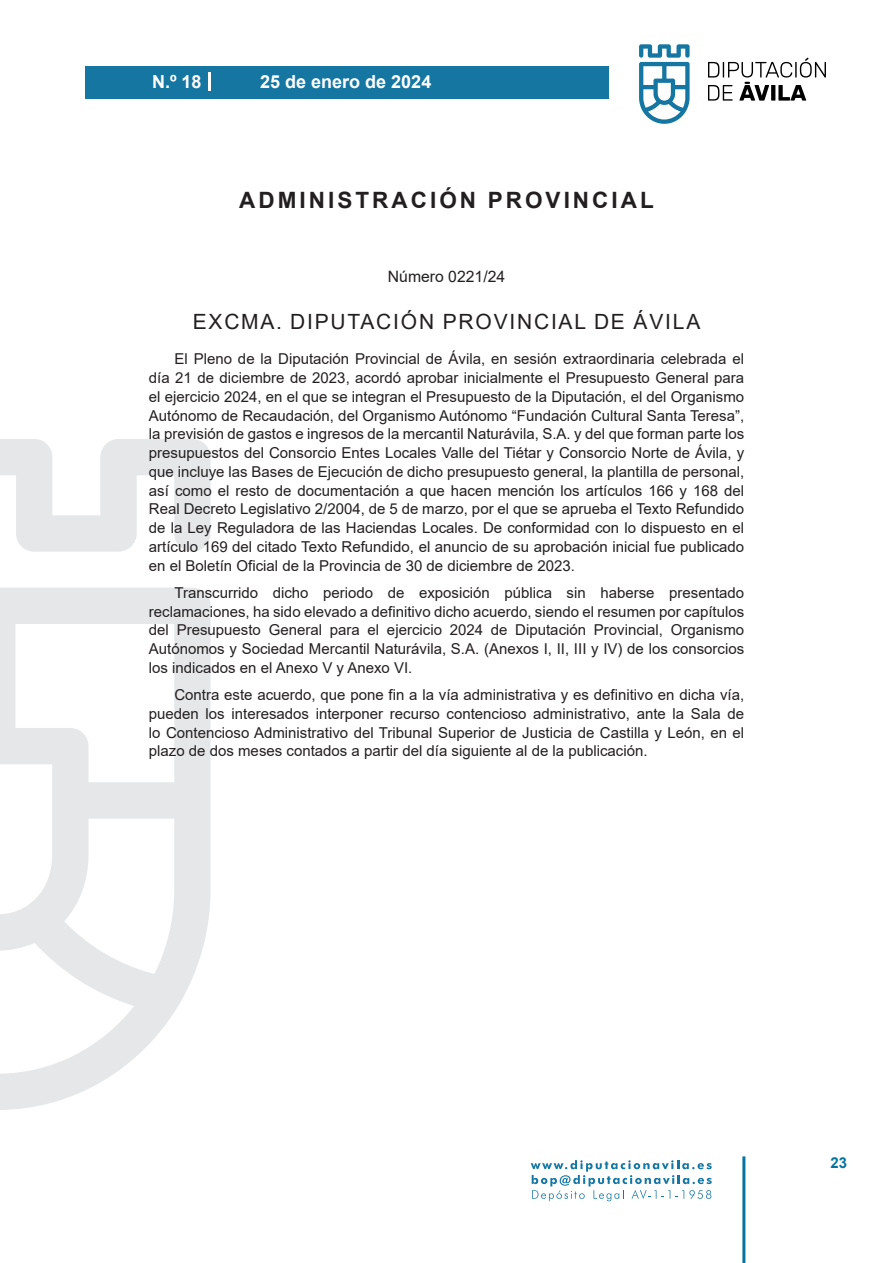
<style>
.page{position:relative;width:893px;height:1263px;background:#fff}
.page>*{position:absolute;margin:0;border:0;box-sizing:border-box;transform-origin:0 0}
.h1__secion{font:700 22.5px "Arial";letter-spacing:.135em;color:#231f20}
.h2__organismo{font:21px "Arial";letter-spacing:.085em;color:#231f20}
.t1{font:700 18px "Arial";color:#fff}
.numero{font:15.75px "Arial";color:#231f20}
.texto_normal{font:15px/18.8px "Arial";color:#231f20;text-align:justify}
.t2{font:700 15px "Arial";color:#04739f}
</style>
<div class="page">
<svg style="left:531px;top:1160px;width:181px;height:41px"></svg>
<div style="left:85px;top:66px;width:523px;height:33px;background:#1676a2"></div>
<svg style="left:639px;top:44px;width:51px;height:80px"></svg>
<svg style="left:708px;top:58px;width:118px;height:43px"></svg>
<hr style="left:742px;top:1156px;width:3px;height:107px;background:#04739f">
<svg style="left:208px;top:72px;width:2px;height:18px"></svg>
<svg style="left:0;top:439px;width:211px;height:671px"></svg>
<p class="t1" style="left:152px;top:69px;width:51px">N.º 18</p>
<p class="t1" style="left:260px;top:69px;width:173px">25 de enero de 2024</p>
<p class="h1__secion" style="left:239px;top:184px;width:416px">ADMINISTRACIÓN PROVINCIAL</p>
<p class="numero" style="left:388px;top:266px;width:119px">Número 0221/24</p>
<p class="h2__organismo" style="left:193px;top:307px;width:509px">EXCMA. DIPUTACIÓN PROVINCIAL DE ÁVILA</p>
<p class="texto_normal" style="left:149px;top:349px;width:597px;text-indent:26px">El Pleno de la Diputación Provincial de Ávila, en sesión extraordinaria celebrada el día 21 de diciembre de 2023, acordó aprobar inicialmente el Presupuesto General para el ejercicio 2024, en el que se integran el Presupuesto de la Diputación, el del Organismo Autónomo de Recaudación, del Organismo Autónomo “Fundación Cultural Santa Teresa”, la previsión de gastos e ingresos de la mercantil Naturávila, S.A. y del que forman parte los presupuestos del Consorcio Entes Locales Valle del Tiétar y Consorcio Norte de Ávila, y que incluye las Bases de Ejecución de dicho presupuesto general, la plantilla de personal, así como el resto de documentación a que hacen mención los artículos 166 y 168 del Real Decreto Legislativo 2/2004, de 5 de marzo, por el que se aprueba el Texto Refundido de la Ley Reguladora de las Haciendas Locales. De conformidad con lo dispuesto en el artículo 169 del citado Texto Refundido, el anuncio de su aprobación inicial fue publicado en el Boletín Oficial de la Provincia de 30 de diciembre de 2023.</p>
<p class="texto_normal" style="left:149px;top:583px;width:597px;text-indent:26px">Transcurrido dicho periodo de exposición pública sin haberse presentado reclamaciones, ha sido elevado a definitivo dicho acuerdo, siendo el resumen por capítulos del Presupuesto General para el ejercicio 2024 de Diputación Provincial, Organismo Autónomos y Sociedad Mercantil Naturávila, S.A. (Anexos I, II, III y IV) de los consorcios los indicados en el Anexo V y Anexo VI.</p>
<p class="texto_normal" style="left:149px;top:685px;width:597px;text-indent:26px">Contra este acuerdo, que pone fin a la vía administrativa y es definitivo en dicha vía, pueden los interesados interponer recurso contencioso administrativo, ante la Sala de lo Contencioso Administrativo del Tribunal Superior de Justicia de Castilla y León, en el plazo de dos meses contados a partir del día siguiente al de la publicación.</p>
<p class="t2" style="left:831px;top:1152px;width:18px">23</p>
</div>
